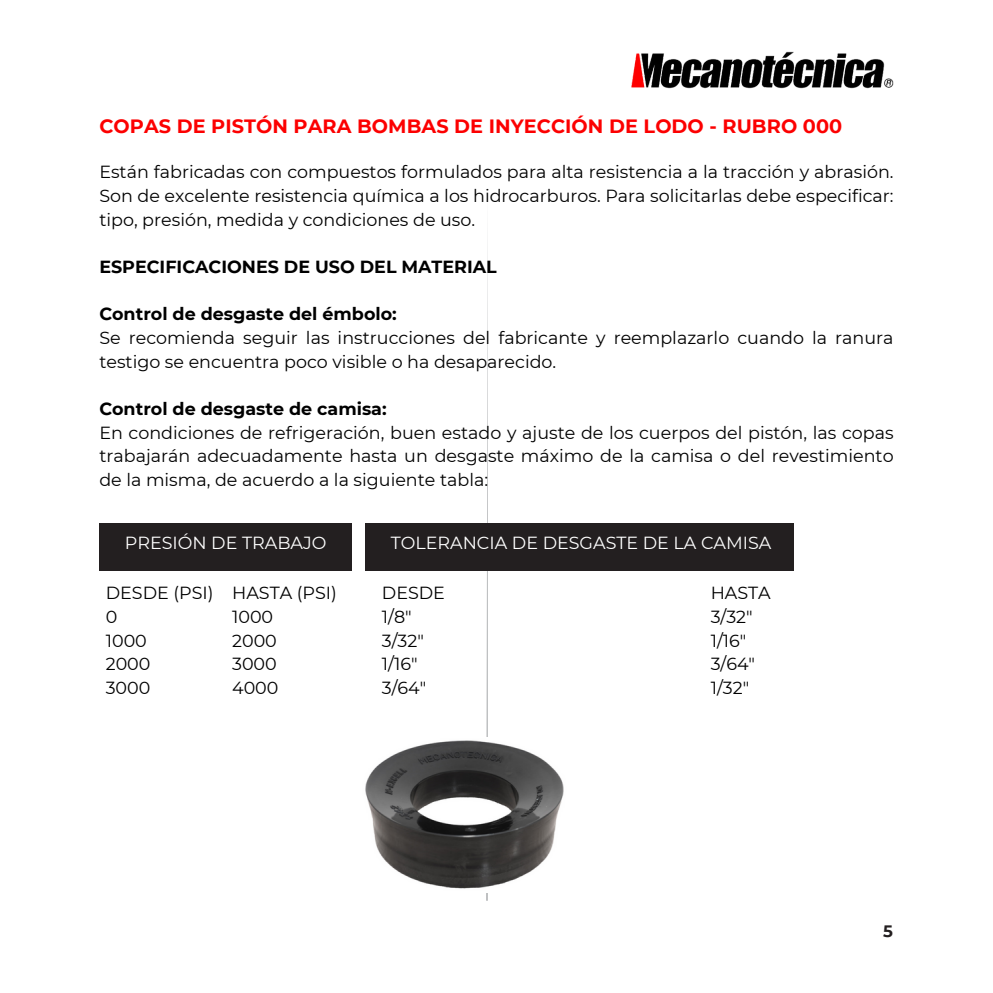
<style>
.page{position:relative;width:993px;height:993px;background:#fff}
.page>*{position:absolute;margin:0;border:0;box-sizing:border-box;transform-origin:0 0}
.t1{font:700 19.25px "Montserrat";letter-spacing:.005em;color:#fc0001}
.t2{font:17.5px/23.6px "Montserrat";color:#000;text-align:justify}
.t3{font:700 17.5px "Montserrat";color:#000}
.t4{font:17.5px "Montserrat";color:#fff}
.t5{font:700 16.45px "Montserrat";color:#231f20}
</style>
<div class="page">
<svg style="left:486px;top:570px;width:1px;height:330px"></svg>
<img style="left:631px;top:51px;width:262px;height:37px">
<img style="left:365px;top:737px;width:199px;height:155px">
<div style="left:99px;top:523px;width:253px;height:47px;background:#231f20"></div>
<div style="left:365px;top:523px;width:428px;height:47px;background:#231f20"></div>
<p class="t1" style="left:99px;top:114px;width:744px">COPAS DE PISTÓN PARA BOMBAS DE INYECCIÓN DE LODO - RUBRO 000</p>
<p class="t2" style="left:99px;top:160px;width:795px">Están fabricadas con compuestos formulados para alta resistencia a la tracción y abrasión.<br>Son de excelente resistencia química a los hidrocarburos. Para solicitarlas debe especificar: tipo, presión, medida y condiciones de uso.</p>
<p class="t3" style="left:99px;top:256px;width:399px">ESPECIFICACIONES DE USO DEL MATERIAL</p>
<p class="t3" style="left:99px;top:303px;width:299px">Control de desgaste del émbolo:</p>
<p class="t2" style="left:99px;top:326px;width:795px">Se recomienda seguir las instrucciones del fabricante y reemplazarlo cuando la ranura testigo se encuentra poco visible o ha desaparecido.</p>
<p class="t3" style="left:99px;top:398px;width:289px">Control de desgaste de camisa:</p>
<p class="t2" style="left:99px;top:420px;width:795px">En condiciones de refrigeración, buen estado y ajuste de los cuerpos del pistón, las copas trabajarán adecuadamente hasta un desgaste máximo de la camisa o del revestimiento de la misma, de acuerdo a la siguiente tabla:</p>
<p class="t4" style="left:125px;top:532px;width:203px">PRESIÓN DE TRABAJO</p>
<p class="t2" style="left:106px;top:581px;width:109px">DESDE (PSI)</p>
<p class="t2" style="left:106px;top:605px;width:13px">0</p>
<p class="t2" style="left:106px;top:628px;width:43px">1000</p>
<p class="t2" style="left:106px;top:652px;width:46px">2000</p>
<p class="t2" style="left:106px;top:675px;width:46px">3000</p>
<p class="t2" style="left:232px;top:581px;width:106px">HASTA (PSI)</p>
<p class="t2" style="left:232px;top:605px;width:43px">1000</p>
<p class="t2" style="left:232px;top:628px;width:46px">2000</p>
<p class="t2" style="left:232px;top:652px;width:46px">3000</p>
<p class="t2" style="left:232px;top:675px;width:48px">4000</p>
<p class="t4" style="left:390px;top:532px;width:382px">TOLERANCIA DE DESGASTE DE LA CAMISA</p>
<p class="t2" style="left:382px;top:581px;width:65px">DESDE</p>
<p class="t2" style="left:382px;top:605px;width:31px">1/8"</p>
<p class="t2" style="left:382px;top:628px;width:44px">3/32"</p>
<p class="t2" style="left:382px;top:652px;width:37px">1/16"</p>
<p class="t2" style="left:382px;top:675px;width:46px">3/64"</p>
<p class="t2" style="left:710px;top:581px;width:62px">HASTA</p>
<p class="t2" style="left:710px;top:605px;width:44px">3/32"</p>
<p class="t2" style="left:710px;top:628px;width:37px">1/16"</p>
<p class="t2" style="left:710px;top:652px;width:46px">3/64"</p>
<p class="t2" style="left:710px;top:675px;width:40px">1/32"</p>
<p class="t5" style="left:882px;top:921px;width:11px">5</p>
</div>
